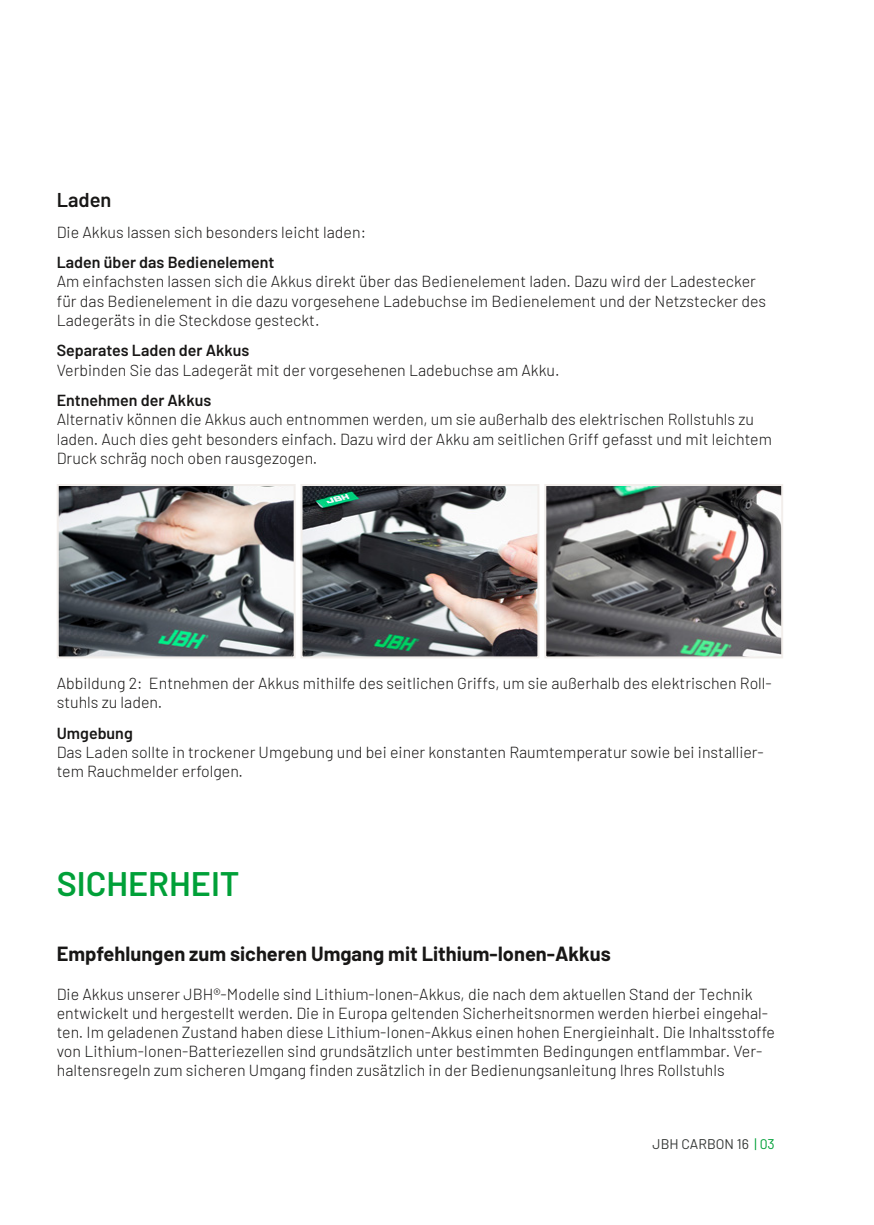
<style>
.page{position:relative;width:874px;height:1225px;background:#fff}
.page>*{position:absolute;margin:0;border:0;box-sizing:border-box;transform-origin:0 0}
.t1{font:600 34px "Barlow";color:#00a038}
.t2{font:700 20px "Barlow";color:#181716}
.t3{font:600 20px "Barlow";color:#181716}
.t4{font:300 16px/19.2px "Barlow";color:#181716}
.t5{font:600 16px "Barlow";color:#181716}
.t6{font:14px "Barlow";color:#333634}
.s1{color:#00a038}
</style>
<div class="page">
<img style="left:60px;top:487px;width:232px;height:168px">
<div style="left:57px;top:484px;width:238px;height:174px;border:2px solid #f2eeeb"></div>
<img style="left:303px;top:487px;width:233px;height:168px">
<div style="left:300px;top:484px;width:239px;height:174px;border:2px solid #f2eeeb"></div>
<img style="left:547px;top:487px;width:232px;height:168px">
<div style="left:544px;top:484px;width:238px;height:174px;border:2px solid #f2eeeb"></div>
<p class="t3" style="left:57px;top:185px;width:56px">Laden</p>
<p class="t4" style="left:57px;top:221px;width:310px">Die Akkus lassen sich besonders leicht laden:</p>
<p class="t5" style="left:57px;top:251px;width:219px">Laden über das Bedienelement</p>
<p class="t4" style="left:57px;top:271px;width:710px">Am einfachsten lassen sich die Akkus direkt über das Bedienelement laden. Dazu wird der Ladestecker für das Bedienelement in die dazu vorgesehene Ladebuchse im Bedienelement und der Netzstecker des<br>Ladegeräts in die Steckdose gesteckt.</p>
<p class="t5" style="left:57px;top:339px;width:194px">Separates Laden der Akkus</p>
<p class="t4" style="left:57px;top:359px;width:504px">Verbinden Sie das Ladegerät mit der vorgesehenen Ladebuchse am Akku.</p>
<p class="t5" style="left:57px;top:389px;width:156px">Entnehmen der Akkus</p>
<p class="t4" style="left:57px;top:409px;width:716px">Alternativ können die Akkus auch entnommen werden, um sie außerhalb des elektrischen Rollstuhls zu laden. Auch dies geht besonders einfach. Dazu wird der Akku am seitlichen Griff gefasst und mit leichtem<br>Druck schräg noch oben rausgezogen.</p>
<p class="t4" style="left:57px;top:672px;width:716px">Abbildung 2: Entnehmen der Akkus mithilfe des seitlichen Griffs, um sie außerhalb des elektrischen Roll&shy;stuhls zu laden.</p>
<p class="t5" style="left:57px;top:721px;width:77px">Umgebung</p>
<p class="t4" style="left:57px;top:741px;width:708px">Das Laden sollte in trockener Umgebung und bei einer konstanten Raumtemperatur sowie bei installier&shy;tem Rauchmelder erfolgen.</p>
<h1 class="t1" style="left:57px;top:859px;width:184px">SICHERHEIT</h1>
<p class="t2" style="left:57px;top:939px;width:555px">Empfehlungen zum sicheren Umgang mit Lithium-Ionen-Akkus</p>
<p class="t4" style="left:57px;top:983px;width:719px">Die Akkus unserer JBH®-Modelle sind Lithium-Ionen-Akkus, die nach dem aktuellen Stand der Technik entwickelt und hergestellt werden. Die in Europa geltenden Sicherheitsnormen werden hierbei eingehal&shy;ten. Im geladenen Zustand haben diese Lithium-Ionen-Akkus einen hohen Energieinhalt. Die Inhaltsstoffe von Lithium-Ionen-Batteriezellen sind grundsätzlich unter bestimmten Bedingungen entflammbar. Ver&shy;haltensregeln zum sicheren Umgang finden zusätzlich in der Bedienungsanleitung Ihres Rollstuhls</p>
<p class="t6" style="left:652px;top:1133px;width:124px">JBH CARBON 16 <span class="s1">| 03</span></p>
</div>
